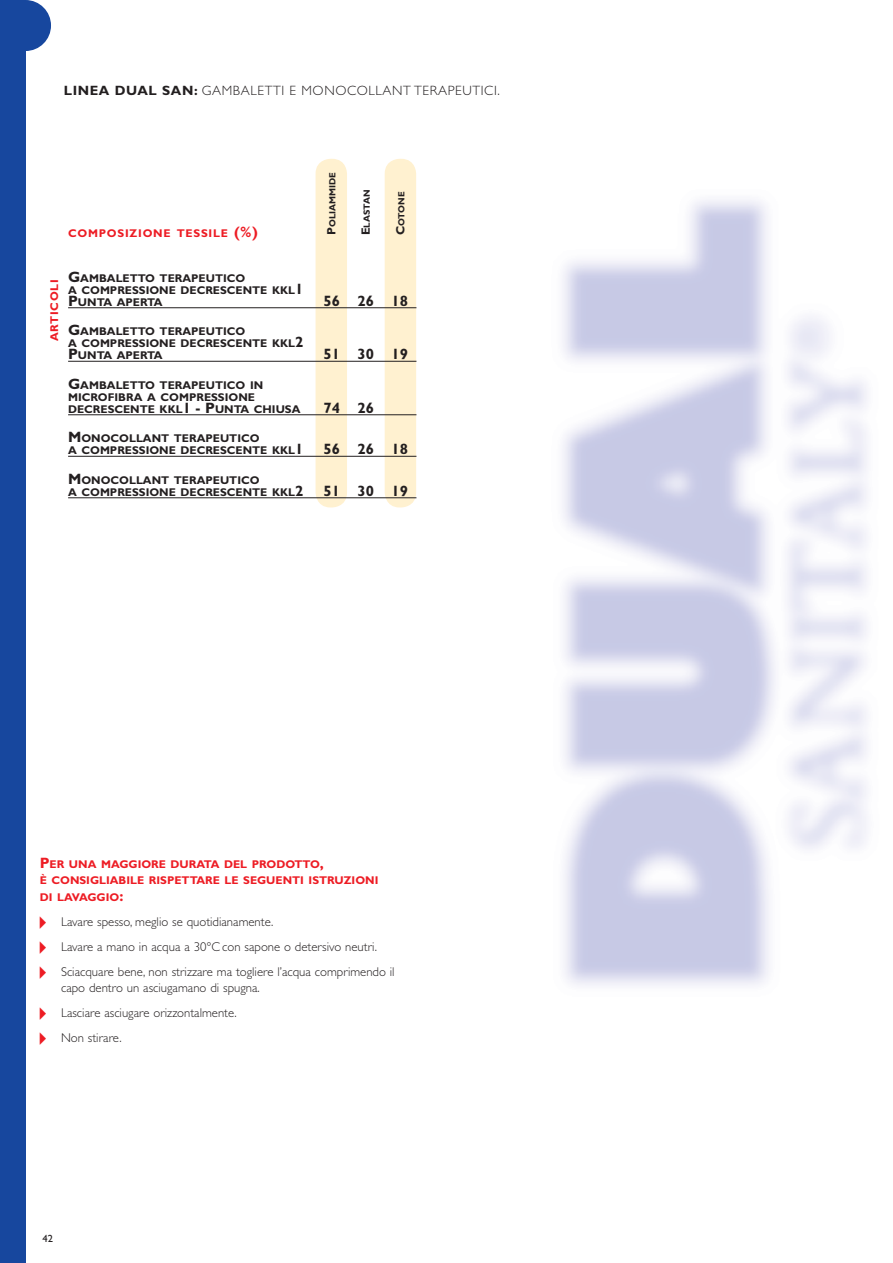
<style>
.page{position:relative;width:893px;height:1263px;background:#fff}
.page>*{position:absolute;margin:0;border:0;box-sizing:border-box;transform-origin:0 0}
.t1{font:700 15px "Gill Sans";color:#231f20}
.t2{font:300 13.5px "Gill Sans";letter-spacing:.045em;color:#231f20}
.t3{font:300 12.75px/16.5px "Gill Sans";color:#231f20}
.t4{font:700 11.25px/12px "Gill Sans";color:#231f20}
.t5{font:700 11.25px/16.5px "Gill Sans";color:#ed1c24}
.t6{font:700 11.25px "Gill Sans";letter-spacing:.065em;color:#ed1c24}
.t7{font:10.5px "Gill Sans";color:#231f20}
.t8{font:700 9px "Gill Sans";color:#231f20}
.s1{font-weight:700}
.s2{font-size:15px}
.s3{font-size:12px}
.s4{font-family:"Universal Newswith Comm Pi";font-weight:400;color:#ed1c24}
</style>
<div class="page">
<div style="left:0;top:0;width:51px;height:51px;background:#17479e;border-radius:50%"></div>
<div style="left:316px;top:159px;width:31px;height:348px;background:#fff1d0;border-radius:15px"></div>
<div style="left:385px;top:159px;width:31px;height:348px;background:#fff1d0;border-radius:15px"></div>
<hr style="left:68px;top:307px;width:348px;height:1px;background:#231f20">
<hr style="left:68px;top:361px;width:348px;height:1px;background:#231f20">
<hr style="left:68px;top:414px;width:348px;height:1px;background:#231f20">
<hr style="left:68px;top:456px;width:348px;height:1px;background:#231f20">
<hr style="left:68px;top:497px;width:348px;height:1px;background:#231f20">
<div style="left:0;top:0;width:26px;height:1263px;background:#17479e"></div>
<p class="t2" style="left:64px;top:86px;width:438px"><span class="s1">LINEA DUAL SAN:</span> GAMBALETTI E MONOCOLLANT TERAPEUTICI.</p>
<p class="t6" style="left:50px;top:341px;width:63px;rotate:-90deg">ARTICOLI</p>
<p class="t6" style="left:68px;top:229px;width:191px">COMPOSIZIONE TESSILE <span class="s2">(%)</span></p>
<p class="t4" style="left:68px;top:273px;width:237px"><span class="s2">G</span>AMBALETTO TERAPEUTICO<br>A COMPRESSIONE DECRESCENTE KKL<span class="s2">1<br>P</span>UNTA APERTA</p>
<p class="t4" style="left:68px;top:327px;width:237px"><span class="s2">G</span>AMBALETTO TERAPEUTICO<br>A COMPRESSIONE DECRESCENTE KKL<span class="s2">2<br>P</span>UNTA APERTA</p>
<p class="t4" style="left:68px;top:380px;width:234px"><span class="s2">G</span>AMBALETTO TERAPEUTICO IN<br>MICROFIBRA A COMPRESSIONE<br>DECRESCENTE KKL<span class="s2">1 - P</span>UNTA CHIUSA</p>
<p class="t8" style="left:329px;top:235px;width:65px;rotate:-90deg"><span class="s3">P</span>OLIAMMIDE</p>
<p class="t8" style="left:364px;top:235px;width:47px;rotate:-90deg"><span class="s3">E</span>LASTAN</p>
<p class="t8" style="left:398px;top:235px;width:45px;rotate:-90deg"><span class="s3">C</span>OTONE</p>
<h1 class="t1" style="left:323px;top:296px;width:86px">56 26 18</h1>
<h1 class="t1" style="left:323px;top:349px;width:86px">51 30 19</h1>
<h1 class="t1" style="left:323px;top:403px;width:52px">74 26</h1>
<p class="t4" style="left:68px;top:434px;width:237px"><span class="s2">M</span>ONOCOLLANT TERAPEUTICO<br>A COMPRESSIONE DECRESCENTE KKL<span class="s2">1</span></p>
<h1 class="t1" style="left:323px;top:444px;width:86px">56 26 18</h1>
<p class="t4" style="left:68px;top:475px;width:237px"><span class="s2">M</span>ONOCOLLANT TERAPEUTICO<br>A COMPRESSIONE DECRESCENTE KKL<span class="s2">2</span></p>
<h1 class="t1" style="left:323px;top:486px;width:86px">51 30 19</h1>
<p class="t5" style="left:40px;top:857px;width:340px"><span class="s2">P</span>ER UNA MAGGIORE DURATA DEL PRODOTTO<span class="s2">,<br></span>È CONSIGLIABILE RISPETTARE LE SEGUENTI ISTRUZIONI<br>DI LAVAGGIO<span class="s2">:</span></p>
<p class="t3" style="left:40px;top:914px;width:235px"><span class="s4">-</span> Lavare spesso, meglio se quotidianamente.</p>
<p class="t3" style="left:40px;top:939px;width:339px"><span class="s4">-</span> Lavare a mano in acqua a 30°C con sapone o detersivo neutri.</p>
<p class="t3" style="left:61px;top:964px;width:335px;text-indent:-21px"><span class="s4">-</span> Sciacquare bene, non strizzare ma togliere l’acqua comprimendo il capo dentro un asciugamano di spugna.</p>
<p class="t3" style="left:40px;top:1006px;width:199px"><span class="s4">-</span> Lasciare asciugare orizzontalmente.</p>
<p class="t3" style="left:40px;top:1031px;width:83px"><span class="s4">-</span> Non stirare.</p>
<p class="t7" style="left:43px;top:1234px;width:12px">42</p>
</div>
